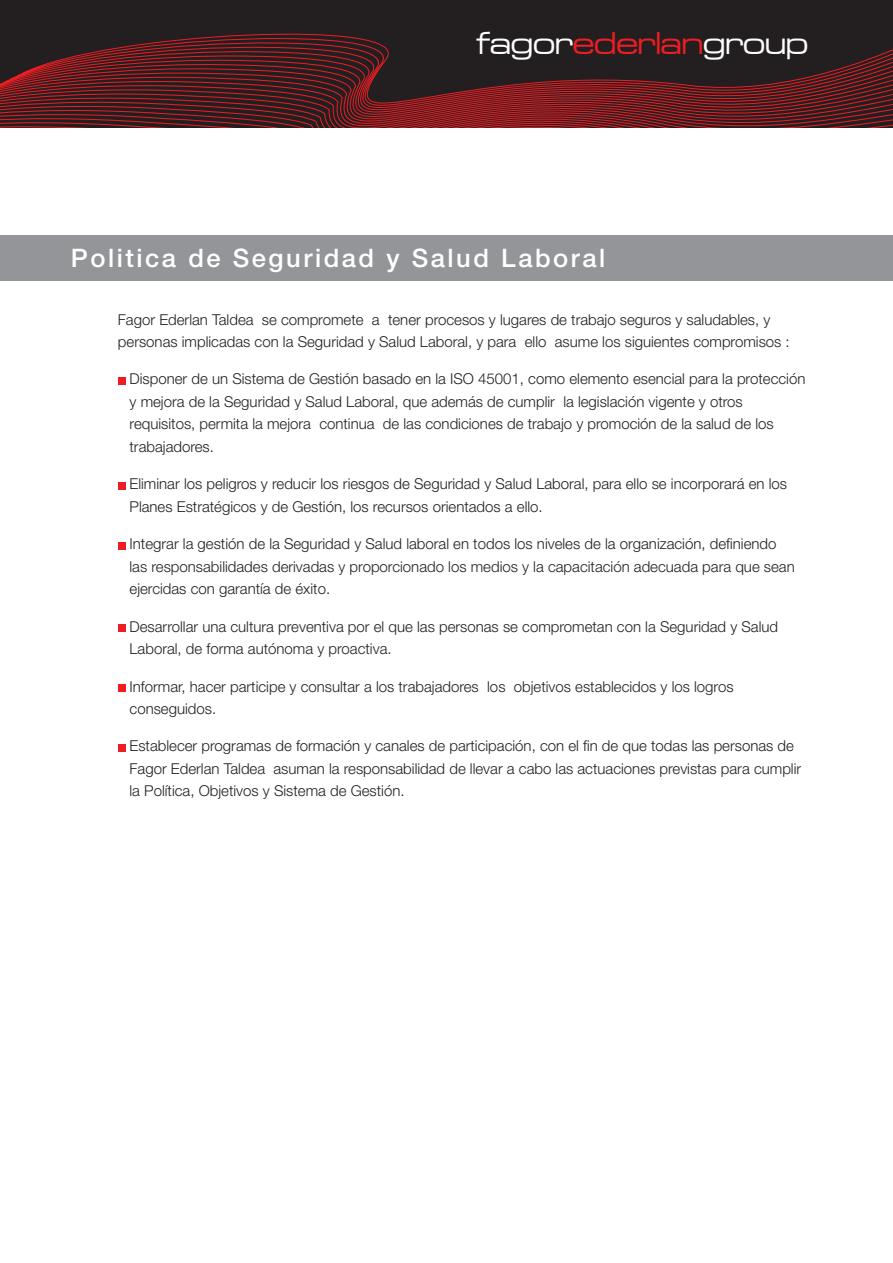
<style>
.page{position:relative;width:893px;height:1263px;background:#fff}
.page>*{position:absolute;margin:0;border:0;box-sizing:border-box;transform-origin:0 0}
.t1{font:500 33px "Microgramma D";color:#fff}
.t2{font:500 25.5px "Helvetica Neue LT Pro";letter-spacing:.1em;color:#fff}
.t3{font:300 15px/22.5px "Helvetica Neue LT Pro";color:#231f20}
.s1{color:#ee1d23}
</style>
<div class="page">
<svg style="left:0;top:0;width:893px;height:127px;background:#401e20"></svg>
<div style="left:0;top:235px;width:893px;height:45px;background:#939598"></div>
<div style="left:118px;top:377px;width:7px;height:7px;background:#ee1d23"></div>
<div style="left:118px;top:482px;width:7px;height:7px;background:#ee1d23"></div>
<div style="left:118px;top:542px;width:7px;height:7px;background:#ee1d23"></div>
<div style="left:118px;top:624px;width:7px;height:8px;background:#ee1d23"></div>
<div style="left:118px;top:684px;width:7px;height:7px;background:#ee1d23"></div>
<div style="left:118px;top:744px;width:7px;height:7px;background:#ee1d23"></div>
<p class="t1" style="left:477px;top:22px;width:333px">fagor<span class="s1">ederlan</span>group</p>
<p class="t2" style="left:71px;top:242px;width:536px">Politica de Seguridad y Salud Laboral</p>
<p class="t3" style="left:118px;top:308px;width:673px">Fagor Ederlan Taldea se compromete a tener procesos y lugares de trabajo seguros y saludables, y personas implicadas con la Seguridad y Salud Laboral, y para ello asume los siguientes compromisos :</p>
<p class="t3" style="left:130px;top:368px;width:677px">Disponer de un Sistema de Gestión basado en la ISO 45001, como elemento esencial para la protección y mejora de la Seguridad y Salud Laboral, que además de cumplir la legislación vigente y otros requisitos, permita la mejora continua de las condiciones de trabajo y promoción de la salud de los trabajadores.</p>
<p class="t3" style="left:130px;top:472px;width:659px">Eliminar los peligros y reducir los riesgos de Seguridad y Salud Laboral, para ello se incorporará en los<br>Planes Estratégicos y de Gestión, los recursos orientados a ello.</p>
<p class="t3" style="left:130px;top:532px;width:667px">Integrar la gestión de la Seguridad y Salud laboral en todos los niveles de la organización, definiendo las responsabilidades derivadas y proporcionado los medios y la capacitación adecuada para que sean ejercidas con garantía de éxito.</p>
<p class="t3" style="left:130px;top:615px;width:650px">Desarrollar una cultura preventiva por el que las personas se comprometan con la Seguridad y Salud<br>Laboral, de forma autónoma y proactiva.</p>
<p class="t3" style="left:130px;top:675px;width:606px">Informar, hacer participe y consultar a los trabajadores los objetivos establecidos y los logros conseguidos.</p>
<p class="t3" style="left:130px;top:734px;width:673px">Establecer programas de formación y canales de participación, con el fin de que todas las personas de<br>Fagor Ederlan Taldea asuman la responsabilidad de llevar a cabo las actuaciones previstas para cumplir la Política, Objetivos y Sistema de Gestión.</p>
</div>
